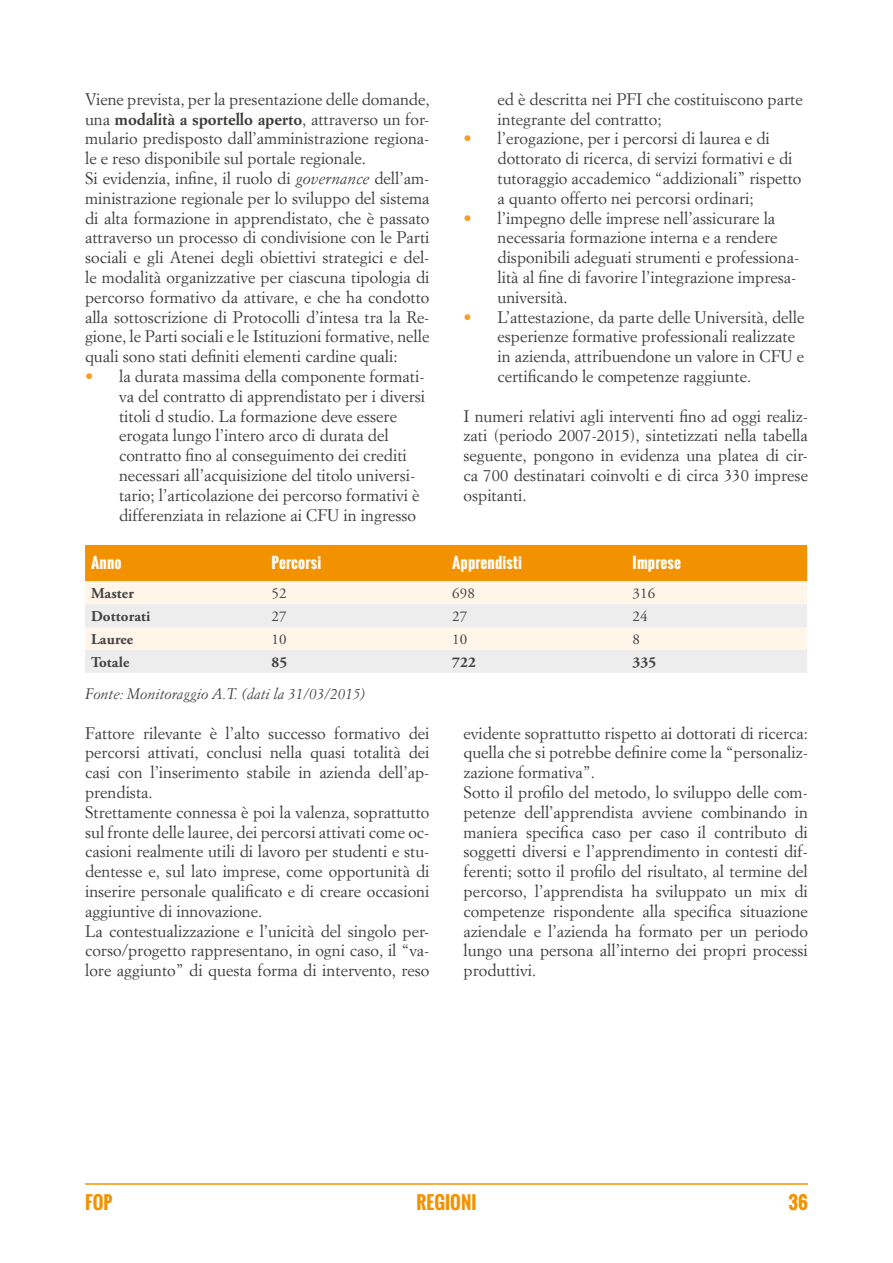
<style>
.page{position:relative;width:893px;height:1263px;background:#fff}
.page>*{position:absolute;margin:0;border:0;box-sizing:border-box;transform-origin:0 0}
.t1{font:700 18px "Oswald";color:#f39200}
.t2{font:16.5px/19.8px "Simoncini Garamond Std";color:#3c3c3b}
.t3{font:italic 15px "Simoncini Garamond Std";color:#3c3c3b}
.t4{font:700 15px "Adobe Garamond Pro";letter-spacing:.01em;color:#424242}
.t5{font:700 15px "Oswald";letter-spacing:.01em;color:#fff}
.t6{font:15px "Adobe Garamond Pro";letter-spacing:.01em;color:#424242}
.s1{font-weight:700}
.s2{font-style:italic}
.s3{color:#f59e24}
</style>
<div class="page">
<hr style="left:85px;top:1183px;width:723px;height:2px;background:#f39200">
<div style="left:85px;top:545px;width:722px;height:36px;background:#f39200"></div>
<div style="left:85px;top:581px;width:722px;height:23px;background:#fff5e9"></div>
<svg style="left:85px;top:604px;width:722px;height:69px;background:#f3efeb"></svg>
<p class="t2" style="left:85px;top:89px;width:346px">Viene prevista, per la presentazione delle domande, una <span class="s1">modalità a sportello aperto</span>, attraverso un for&shy;mulario predisposto dall’amministrazione regiona&shy;le e reso disponibile sul portale regionale.<br>Si evidenzia, infine, il ruolo di <span class="s2">governance</span> dell’am&shy;ministrazione regionale per lo sviluppo del sistema di alta formazione in apprendistato, che è passato attraverso un processo di condivisione con le Parti sociali e gli Atenei degli obiettivi strategici e del&shy;le modalità organizzative per ciascuna tipologia di percorso formativo da attivare, e che ha condotto alla sottoscrizione di Protocolli d’intesa tra la Re&shy;gione, le Parti sociali e le Istituzioni formative, nelle quali sono stati definiti elementi cardine quali:</p>
<p class="t2" style="left:119px;top:366px;width:308px;text-indent:-34px"><span class="s3">•</span> la durata massima della componente formati&shy;va del contratto di apprendistato per i diversi titoli d studio. La formazione deve essere erogata lungo l’intero arco di durata del contratto fino al conseguimento dei crediti necessari all’acquisizione del titolo universi&shy;tario; l’articolazione dei percorso formativi è differenziata in relazione ai CFU in ingresso</p>
<p class="t2" style="left:497px;top:89px;width:307px">ed è descritta nei PFI che costituiscono parte integrante del contratto;</p>
<p class="t2" style="left:497px;top:128px;width:305px;text-indent:-34px"><span class="s3">•</span> l’erogazione, per i percorsi di laurea e di dottorato di ricerca, di servizi formativi e di tutoraggio accademico “addizionali” rispetto a quanto offerto nei percorsi ordinari;</p>
<p class="t2" style="left:497px;top:208px;width:303px;text-indent:-34px"><span class="s3">•</span> l’impegno delle imprese nell’assicurare la necessaria formazione interna e a rendere disponibili adeguati strumenti e professiona&shy;lità al fine di favorire l’integrazione impresa&shy;università.</p>
<p class="t2" style="left:497px;top:307px;width:308px;text-indent:-34px"><span class="s3">•</span> L’attestazione, da parte delle Università, delle esperienze formative professionali realizzate in azienda, attribuendone un valore in CFU e certificando le competenze raggiunte.</p>
<p class="t2" style="left:463px;top:406px;width:346px;text-align:justify">I numeri relativi agli interventi fino ad oggi realiz&shy;zati (periodo 2007-2015), sintetizzati nella tabella seguente, pongono in evidenza una platea di cir&shy;ca 700 destinatari coinvolti e di circa 330 imprese ospitanti.</p>
<p class="t5" style="left:91px;top:551px;width:32px">Anno</p>
<p class="t5" style="left:272px;top:551px;width:51px">Percorsi</p>
<p class="t5" style="left:452px;top:551px;width:71px">Apprendisti</p>
<p class="t5" style="left:633px;top:551px;width:50px">Imprese</p>
<p class="t4" style="left:91px;top:585px;width:44px">Master</p>
<p class="t6" style="left:272px;top:584px;width:17px">52</p>
<p class="t6" style="left:452px;top:584px;width:24px">698</p>
<p class="t6" style="left:633px;top:584px;width:24px">316</p>
<p class="t4" style="left:91px;top:608px;width:61px">Dottorati</p>
<p class="t6" style="left:272px;top:607px;width:17px">27</p>
<p class="t6" style="left:452px;top:607px;width:17px">27</p>
<p class="t6" style="left:633px;top:607px;width:17px">24</p>
<p class="t4" style="left:91px;top:630px;width:44px">Lauree</p>
<p class="t6" style="left:272px;top:630px;width:17px">10</p>
<p class="t6" style="left:452px;top:630px;width:17px">10</p>
<p class="t6" style="left:633px;top:630px;width:9px">8</p>
<p class="t4" style="left:91px;top:653px;width:40px">Totale</p>
<p class="t4" style="left:272px;top:653px;width:17px">85</p>
<p class="t4" style="left:452px;top:653px;width:25px">722</p>
<p class="t4" style="left:633px;top:653px;width:25px">335</p>
<p class="t3" style="left:85px;top:685px;width:282px">Fonte: Monitoraggio A.T. (dati la 31/03/2015)</p>
<p class="t2" style="left:85px;top:722px;width:346px">Fattore rilevante è l’alto successo formativo dei percorsi attivati, conclusi nella quasi totalità dei casi con l’inserimento stabile in azienda dell’ap&shy;prendista.<br>Strettamente connessa è poi la valenza, soprattutto sul fronte delle lauree, dei percorsi attivati come oc&shy;casioni realmente utili di lavoro per studenti e stu&shy;dentesse e, sul lato imprese, come opportunità di inserire personale qualificato e di creare occasioni aggiuntive di innovazione.<br>La contestualizzazione e l’unicità del singolo per&shy;corso/progetto rappresentano, in ogni caso, il “va&shy;lore aggiunto” di questa forma di intervento, reso</p>
<p class="t2" style="left:463px;top:722px;width:346px">evidente soprattutto rispetto ai dottorati di ricerca: quella che si potrebbe definire come la “personaliz&shy;zazione formativa”.<br>Sotto il profilo del metodo, lo sviluppo delle com&shy;petenze dell’apprendista avviene combinando in maniera specifica caso per caso il contributo di soggetti diversi e l’apprendimento in contesti dif&shy;ferenti; sotto il profilo del risultato, al termine del percorso, l’apprendista ha sviluppato un mix di competenze rispondente alla specifica situazione aziendale e l’azienda ha formato per un periodo lungo una persona all’interno dei propri processi produttivi.</p>
<p class="t1" style="left:85px;top:1189px;width:29px">FOP</p>
<p class="t1" style="left:417px;top:1189px;width:61px">REGIONI</p>
<p class="t1" style="left:788px;top:1189px;width:21px">36</p>
</div>
